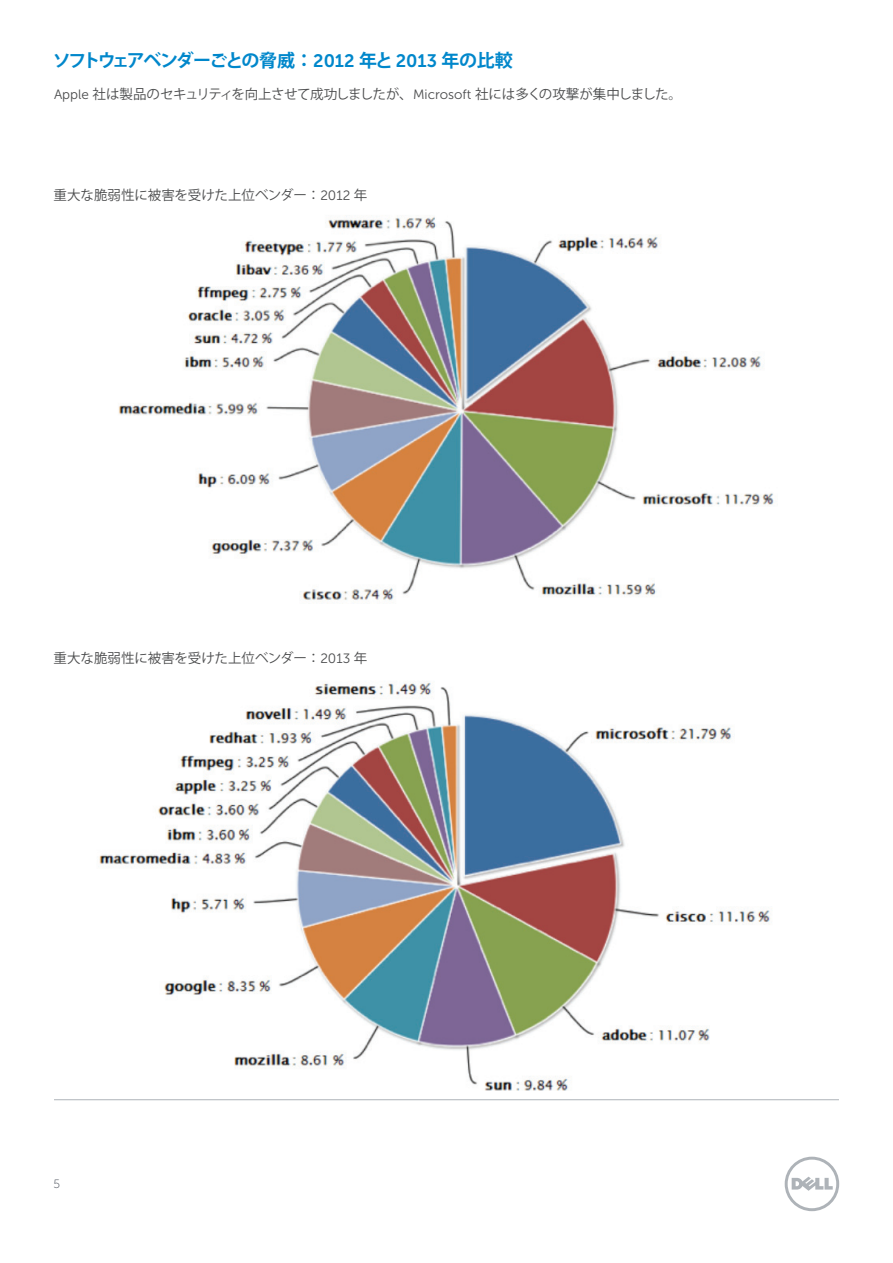
<style>
.page{position:relative;width:893px;height:1263px;background:#fff}
.page>*{position:absolute;margin:0;border:0;box-sizing:border-box;transform-origin:0 0}
.t1{font:700 18px "Koz Go Pro";letter-spacing:-.095em;color:#0087cb}
.t2{font:13.5px "Koz Go Pro";letter-spacing:-.03em;color:#4b4c4d}
.t3{font:13.5px "Koz Go Pro";letter-spacing:-.01em;color:#4b4c4d}
.t4{font:12px "Museo Sans For Dell 100";color:#3e444f}
.s1{font-family:"Museo Sans For Dell 700";font-weight:400}
.s2{font-family:"Museo Sans For Dell 300"}
</style>
<div class="page">
<hr style="left:54px;top:1099px;width:785px;height:1px;background:#aeb3b8">
<svg style="left:785px;top:1157px;width:54px;height:54px"></svg>
<img style="left:118px;top:215px;width:656px;height:389px">
<img style="left:99px;top:681px;width:672px;height:409px">
<h1 class="t1" style="left:53px;top:49px;width:462px">ソフトウェアベンダーごとの脅威：<span class="s1">2012</span> 年と<span class="s1">2013</span> 年の比較</h1>
<p class="t2" style="left:54px;top:85px;width:630px"><span class="s2">Apple</span> 社は製品のセキュリティを向上させて成功しましたが、<span class="s2">Microsoft</span> 社には多くの攻撃が集中しました。</p>
<p class="t3" style="left:54px;top:186px;width:315px">重大な脆弱性に被害を受けた上位ベンダー：<span class="s2">2012</span> 年</p>
<p class="t3" style="left:54px;top:649px;width:315px">重大な脆弱性に被害を受けた上位ベンダー：<span class="s2">2013</span> 年</p>
<p class="t4" style="left:53px;top:1178px;width:8px">5</p>
</div>
